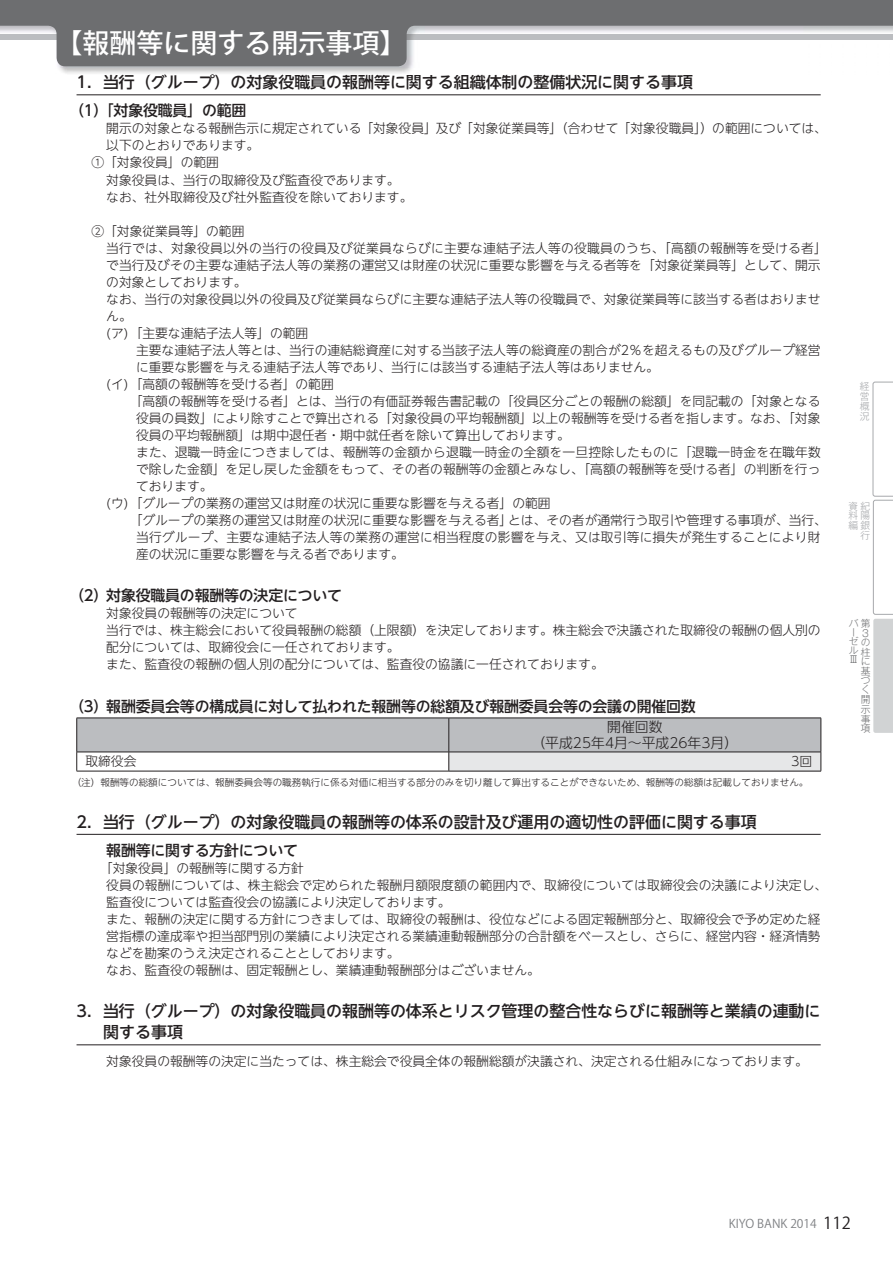
<style>
.page{position:relative;width:893px;height:1263px;background:#fff}
.page>*{position:absolute;margin:0;border:0;box-sizing:border-box;transform-origin:0 0}
.t1{font:27px "Koz Go Pro Medium 90 pv RKSJ H";color:#fff}
.t2{font:16.5px "Koz Go Pro Regular 90 pv RKSJ H";color:#231f20}
.t3{font:15.9px/21.3px "UD Shin Go NT Pr 6 N Medium 90 pv RKSJ H";color:#231f20}
.t4{font:14.85px "UD Shin Go NT Pr 6 N Medium 90 pv RKSJ H";letter-spacing:-.01em;color:#231f20}
.t5{font:13.8px/15.9px "UD Shin Go NT Pr 6 N Light 90 pv RKSJ H";color:#231f20;text-align:center}
.t6{font:12.75px/17px "UD Shin Go NT Pr 6 N Light 90 pv RKSJ H";color:#231f20}
.t7{font:12.75px "UD Shin Go NT Pr 6 N Light 90 pv RKSJ H";letter-spacing:.02em;color:#231f20}
.t8{font:12px "Koz Go Pro Regular 90 pv RKSJ H";color:#808285}
.t9{font:9.75px/9.4px "Gothic MB101 Pro Light 90 pv RKSJ V";color:#6d6e70}
.t10{font:9.75px/9.8px "Gothic MB101 Pro Light 90 pv RKSJ V";color:#a7a9ac;text-align:right}
.t11{font:9.6px "UD Shin Go NT Pr 6 N Light 90 pv RKSJ H";color:#231f20}
</style>
<div class="page">
<svg style="left:872px;top:382px;width:21px;height:351px"></svg>
<hr style="left:77px;top:95px;width:744px;height:1px;background:#231f20">
<hr style="left:77px;top:834px;width:744px;height:1px;background:#231f20">
<hr style="left:77px;top:1044px;width:744px;height:1px;background:#231f20">
<svg style="left:76px;top:718px;width:746px;height:53px"></svg>
<hr style="left:77px;top:718px;width:372px;height:1px;background:#231f20">
<hr style="left:449px;top:718px;width:372px;height:1px;background:#231f20">
<hr style="left:77px;top:771px;width:372px;height:1px;background:#231f20">
<hr style="left:449px;top:771px;width:372px;height:1px;background:#231f20">
<img style="left:58px;top:66px;width:355px;height:8px">
<img style="left:282px;top:74px;width:388px;height:1px">
<img style="left:110px;top:74px;width:158px;height:1px">
<svg style="left:0;top:0;width:893px;height:66px;fill:#6d6e70"></svg>
<p class="t1" style="left:56px;top:33px;width:352px">【報酬等に関する開示事項】</p>
<p class="t3" style="left:77px;top:74px;width:618px">1．当行（グループ）の対象役職員の報酬等に関する組織体制の整備状況に関する事項</p>
<p class="t4" style="left:69px;top:105px;width:179px">（1）「対象役職員」の範囲</p>
<p class="t6" style="left:106px;top:122px;width:722px">開示の対象となる報酬告示に規定されている「対象役員」及び「対象従業員等」（合わせて「対象役職員」）の範囲については、</p>
<p class="t6" style="left:106px;top:139px;width:155px">以下のとおりであります。</p>
<p class="t6" style="left:91px;top:156px;width:129px">①「対象役員」の範囲</p>
<p class="t6" style="left:106px;top:173px;width:295px">対象役員は、当行の取締役及び監査役であります。</p>
<p class="t6" style="left:106px;top:190px;width:308px">なお、社外取締役及び社外監査役を除いております。</p>
<p class="t6" style="left:91px;top:224px;width:155px">②「対象従業員等」の範囲</p>
<p class="t7" style="left:106px;top:243px;width:722px">当行では、対象役員以外の当行の役員及び従業員ならびに主要な連結子法人等の役職員のうち、「高額の報酬等を受ける者」</p>
<p class="t6" style="left:106px;top:258px;width:716px">で当行及びその主要な連結子法人等の業務の運営又は財産の状況に重要な影響を与える者等を「対象従業員等」として、開示</p>
<p class="t6" style="left:106px;top:275px;width:142px">の対象としております。</p>
<p class="t6" style="left:106px;top:292px;width:716px">なお、当行の対象役員以外の役員及び従業員ならびに主要な連結子法人等の役職員で、対象従業員等に該当する者はおりませ</p>
<p class="t6" style="left:106px;top:309px;width:27px">ん。</p>
<p class="t6" style="left:106px;top:326px;width:203px">(ア) 「主要な連結子法人等」の範囲</p>
<p class="t6" style="left:136px;top:343px;width:686px">主要な連結子法人等とは、当行の連結総資産に対する当該子法人等の総資産の割合が2％を超えるもの及びグループ経営</p>
<p class="t6" style="left:136px;top:360px;width:524px">に重要な影響を与える連結子法人等であり、当行には該当する連結子法人等はありません。</p>
<p class="t6" style="left:106px;top:377px;width:229px">(イ) 「高額の報酬等を受ける者」の範囲</p>
<p class="t6" style="left:130px;top:394px;width:692px">「高額の報酬等を受ける者」とは、当行の有価証券報告書記載の「役員区分ごとの報酬の総額」を同記載の「対象となる</p>
<p class="t6" style="left:136px;top:411px;width:686px">役員の員数」により除すことで算出される「対象役員の平均報酬額」以上の報酬等を受ける者を指します。なお、「対象</p>
<p class="t6" style="left:136px;top:428px;width:435px">役員の平均報酬額」は期中退任者・期中就任者を除いて算出しております。</p>
<p class="t6" style="left:136px;top:445px;width:686px">また、退職一時金につきましては、報酬等の金額から退職一時金の全額を一旦控除したものに「退職一時金を在職年数</p>
<p class="t6" style="left:136px;top:462px;width:686px">で除した金額」を足し戻した金額をもって、その者の報酬等の金額とみなし、「高額の報酬等を受ける者」の判断を行っ</p>
<p class="t6" style="left:136px;top:479px;width:78px">ております。</p>
<p class="t6" style="left:106px;top:496px;width:446px">(ウ) 「グループの業務の運営又は財産の状況に重要な影響を与える者」の範囲</p>
<p class="t6" style="left:130px;top:513px;width:699px">「グループの業務の運営又は財産の状況に重要な影響を与える者」とは、その者が通常行う取引や管理する事項が、当行、</p>
<p class="t6" style="left:136px;top:530px;width:686px">当行グループ、主要な連結子法人等の業務の運営に相当程度の影響を与え、又は取引等に損失が発生することにより財</p>
<p class="t6" style="left:136px;top:547px;width:269px">産の状況に重要な影響を与える者であります。</p>
<p class="t4" style="left:69px;top:590px;width:275px">（2）対象役職員の報酬等の決定について</p>
<p class="t6" style="left:106px;top:607px;width:716px">対象役員の報酬等の決定について<br>当行では、株主総会において役員報酬の総額（上限額）を決定しております。株主総会で決議された取締役の報酬の個人別の配分については、取締役会に一任されております。<br>また、監査役の報酬の個人別の配分については、監査役の協議に一任されております。</p>
<p class="t4" style="left:69px;top:700px;width:628px">（3）報酬委員会等の構成員に対して払われた報酬等の総額及び報酬委員会等の会議の開催回数</p>
<p class="t5" style="left:531px;top:721px;width:208px">開催回数<br>（平成25年4月～平成26年3月）</p>
<p class="t6" style="left:85px;top:755px;width:53px">取締役会</p>
<p class="t6" style="left:791px;top:755px;width:23px">3回</p>
<p class="t11" style="left:72px;top:779px;width:738px">（注）報酬等の総額については、報酬委員会等の職務執行に係る対価に相当する部分のみを切り離して算出することができないため、報酬等の総額は記載しておりません。</p>
<p class="t3" style="left:77px;top:813px;width:682px">2．当行（グループ）の対象役職員の報酬等の体系の設計及び運用の適切性の評価に関する事項</p>
<p class="t4" style="left:106px;top:844px;width:193px">報酬等に関する方針について</p>
<p class="t6" style="left:106px;top:861px;width:722px;text-indent:-6px">「対象役員」の報酬等に関する方針<br>役員の報酬については、株主総会で定められた報酬月額限度額の範囲内で、取締役については取締役会の決議により決定し、監査役については監査役会の協議により決定しております。<br>また、報酬の決定に関する方針につきましては、取締役の報酬は、役位などによる固定報酬部分と、取締役会で予め定めた経営指標の達成率や担当部門別の業績により決定される業績連動報酬部分の合計額をベースとし、さらに、経営内容・経済情勢などを勘案のうえ決定されることとしております。<br>なお、監査役の報酬は、固定報酬とし、業績連動報酬部分はございません。</p>
<p class="t3" style="left:103px;top:1003px;width:719px;text-indent:-27px">3．当行（グループ）の対象役職員の報酬等の体系とリスク管理の整合性ならびに報酬等と業績の連動に関する事項</p>
<p class="t6" style="left:106px;top:1055px;width:703px">対象役員の報酬等の決定に当たっては、株主総会で役員全体の報酬総額が決議され、決定される仕組みになっております。</p>
<p class="t10" style="left:860px;top:383px;width:11px;text-align:justify">経営概況</p>
<p class="t10" style="left:848px;top:502px;width:23px">資紀料陽編銀行</p>
<p class="t9" style="left:849px;top:620px;width:23px;line-height:8.6px">バ第ー</p>
<p class="t9" style="left:849px;top:638px;width:11px;line-height:8.9px;text-align:justify">ゼルⅢ</p>
<p class="t9" style="left:861px;top:630px;width:11px">3の柱に基づく開示事項</p>
<p class="t8" style="left:729px;top:1219px;width:90px">KIYO BANK 2014</p>
<p class="t2" style="left:823px;top:1216px;width:29px">112</p>
</div>
